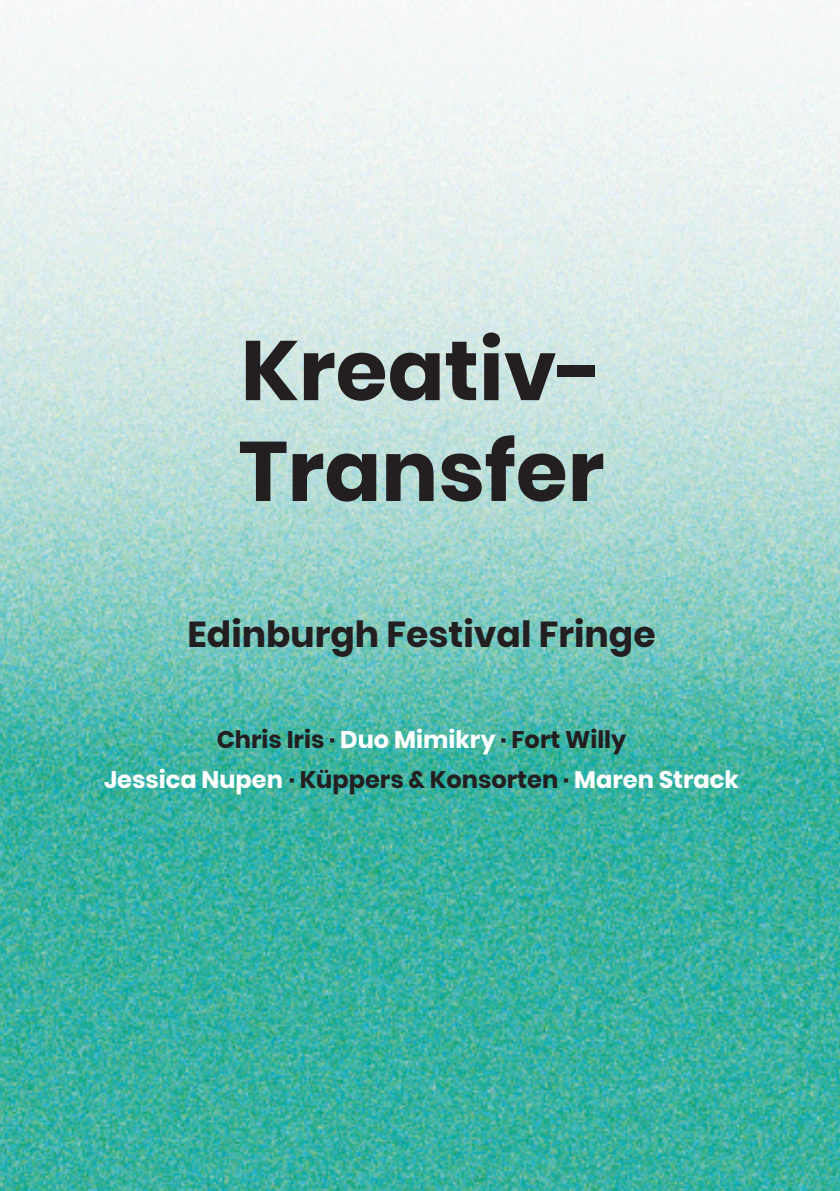
<style>
.page{position:relative;width:840px;height:1191px;background:#fff}
.page>*{position:absolute;margin:0;border:0;box-sizing:border-box;transform-origin:0 0}
.t1{font:700 84px/100.8px "Poppins";color:#231f20}
.t2{font:700 36px "Poppins";color:#231f20}
.t3{font:700 24px/40px "Poppins";color:#231f20;text-align:center}
.s1{color:#fff}
</style>
<div class="page">
<img style="left:0;top:0;width:839px;height:1191px">
<h1 class="t1" style="left:239px;top:321px;width:367px">Kreativ-<br>Transfer</h1>
<h2 class="t2" style="left:187px;top:613px;width:469px">Edinburgh Festival Fringe</h2>
<p class="t3" style="left:104px;top:720px;width:636px">Chris Iris · <span class="s1">Duo Mimikry</span> · Fort Willy<br><span class="s1">Jessica Nupen</span> · Küppers &amp; Konsorten · <span class="s1">Maren Strack</span></p>
</div>
